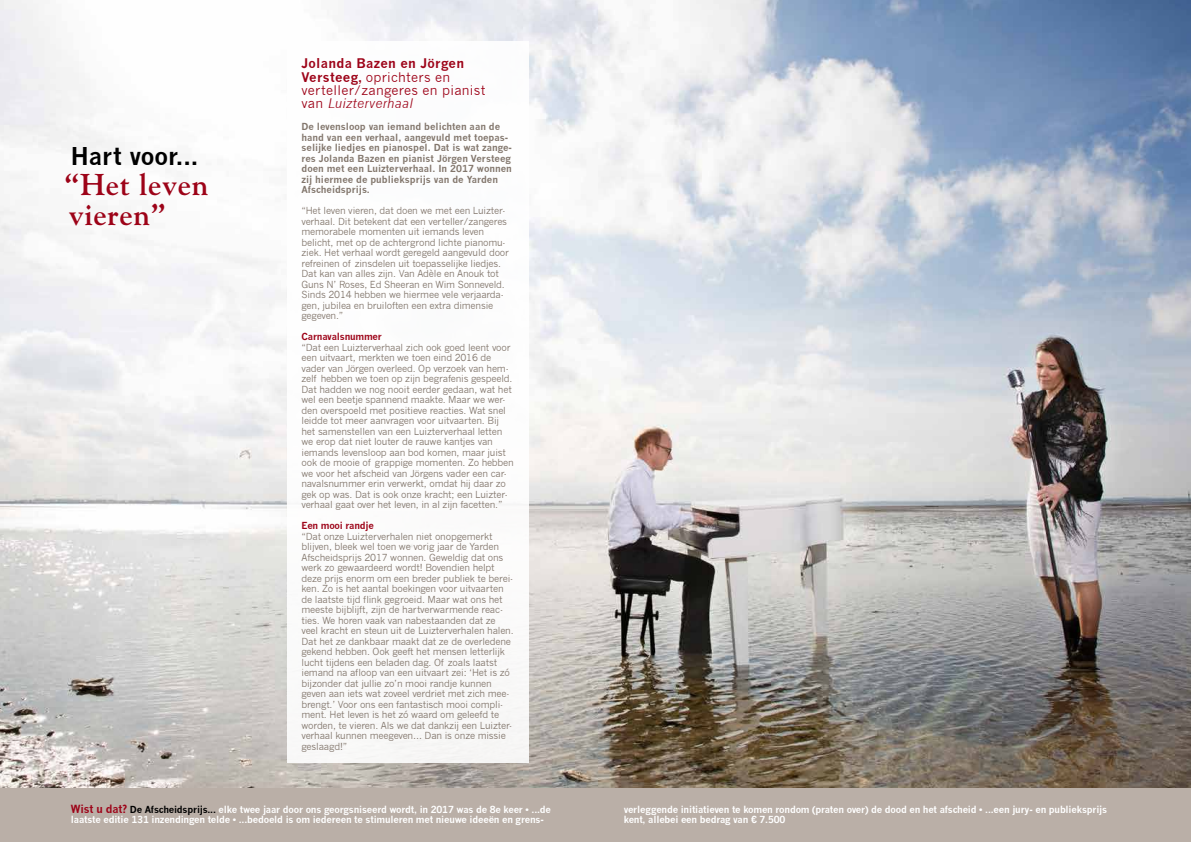
<style>
.page{position:relative;width:1191px;height:842px;background:#fff}
.page>*{position:absolute;margin:0;border:0;box-sizing:border-box;transform-origin:0 0}
.t1{font:700 30px/30px "Goudy Std";letter-spacing:.02em;color:#9d0318}
.t2{font:700 24px "News Gothic";color:#000}
.t3{font:13px/13.3px "News Gothic";letter-spacing:.02em;color:#9d0318}
.t4{font:9.5px/10.5px "News Gothic";letter-spacing:-.02em;color:#82766c}
.t5{font:700 9.5px/10.5px "News Gothic";letter-spacing:-.02em;color:#fff}
.t6{font:700 9.5px/10.5px "News Gothic";color:#82766c}
.t7{font:700 9.5px "News Gothic";letter-spacing:-.02em;color:#9d0318}
.s1{font-weight:700}
.s2{font-style:italic}
.s3{font-size:11px;color:#9d0318}
.s4{color:#000}
</style>
<div class="page">
<img style="left:0;top:0;width:1191px;height:788px">
<div style="left:287px;top:41px;width:241px;height:722px;background:#fff"></div>
<div style="left:0;top:788px;width:1191px;height:54px;background:#baafa7"></div>
<h2 class="t2" style="left:71px;top:141px;width:129px">Hart voor...</h2>
<h1 class="t1" style="left:65px;top:169px;width:145px">“Het leven vieren”</h1>
<h3 class="t3" style="left:301px;top:57px;width:185px"><span class="s1">Jolanda Bazen en Jörgen<br>Versteeg,</span> oprichters en verteller/zangeres en pianist van <span class="s2">Luizterverhaal</span></h3>
<p class="t6" style="left:301px;top:121px;width:212px">De levensloop van iemand belichten aan de hand van een verhaal, aangevuld met toepas&shy;selijke liedjes en pianospel. Dat is wat zange&shy;res Jolanda Bazen en pianist Jörgen Versteeg doen met een Luizterverhaal. In 2017 wonnen zij hiermee de publieksprijs van de Yarden Afscheidsprijs.</p>
<p class="t4" style="left:301px;top:206px;width:209px">“Het leven vieren, dat doen we met een Luizter&shy;verhaal. Dit betekent dat een verteller/zangeres memorabele momenten uit iemands leven belicht, met op de achtergrond lichte pianomu&shy;ziek. Het verhaal wordt geregeld aangevuld door refreinen of zinsdelen uit toepasselijke liedjes.<br>Dat kan van alles zijn. Van Adèle en Anouk tot Guns N’ Roses, Ed Sheeran en Wim Sonneveld.<br>Sinds 2014 hebben we hiermee vele verjaarda&shy;gen, jubilea en bruiloften een extra dimensie gegeven.”</p>
<p class="t7" style="left:301px;top:331px;width:82px">Carnavalsnummer</p>
<p class="t4" style="left:301px;top:342px;width:214px">“Dat een Luizterverhaal zich ook goed leent voor een uitvaart, merkten we toen eind 2016 de vader van Jörgen overleed. Op verzoek van hem&shy;zelf hebben we toen op zijn begrafenis gespeeld.<br>Dat hadden we nog nooit eerder gedaan, wat het wel een beetje spannend maakte. Maar we wer&shy;den overspoeld met positieve reacties. Wat snel leidde tot meer aanvragen voor uitvaarten. Bij het samenstellen van een Luizterverhaal letten we erop dat niet louter de rauwe kantjes van iemands levensloop aan bod komen, maar juist ook de mooie of grappige momenten. Zo hebben we voor het afscheid van Jörgens vader een car&shy;navalsnummer erin verwerkt, omdat hij daar zo gek op was. Dat is ook onze kracht; een Luizter&shy;verhaal gaat over het leven, in al zijn facetten.”</p>
<p class="t7" style="left:301px;top:520px;width:74px">Een mooi randje</p>
<p class="t4" style="left:301px;top:531px;width:214px">“Dat onze Luizterverhalen niet onopgemerkt blijven, bleek wel toen we vorig jaar de Yarden Afscheidsprijs 2017 wonnen. Geweldig dat ons werk zo gewaardeerd wordt! Bovendien helpt deze prijs enorm om een breder publiek te berei&shy;ken. Zo is het aantal boekingen voor uitvaarten de laatste tijd flink gegroeid. Maar wat ons het meeste bijblijft, zijn de hartverwarmende reac&shy;ties. We horen vaak van nabestaanden dat ze veel kracht en steun uit de Luizterverhalen halen.<br>Dat het ze dankbaar maakt dat ze de overledene gekend hebben. Ook geeft het mensen letterlijk lucht tijdens een beladen dag. Of zoals laatst iemand na afloop van een uitvaart zei: ‘Het is zó bijzonder dat jullie zo’n mooi randje kunnen geven aan iets wat zoveel verdriet met zich mee&shy;brengt.’ Voor ons een fantastisch mooi compli&shy;ment. Het leven is het zó waard om geleefd te worden, te vieren. Als we dat dankzij een Luizter&shy;verhaal kunnen meegeven… Dan is onze missie geslaagd!”</p>
<p class="t5" style="left:71px;top:804px;width:481px"><span class="s3">Wist u dat?</span> <span class="s4">De Afscheidsprijs...</span> elke twee jaar door ons georgsniseerd wordt, in 2017 was de 8e keer • ...de laatste editie 131 inzendingen telde • ...bedoeld is om iedereen te stimuleren met nieuwe ideeën en grens-</p>
<p class="t5" style="left:624px;top:804px;width:485px">verleggende initiatieven te komen rondom (praten over) de dood en het afscheid • ...een jury- en publieksprijs kent, allebei een bedrag van € 7.500</p>
</div>
